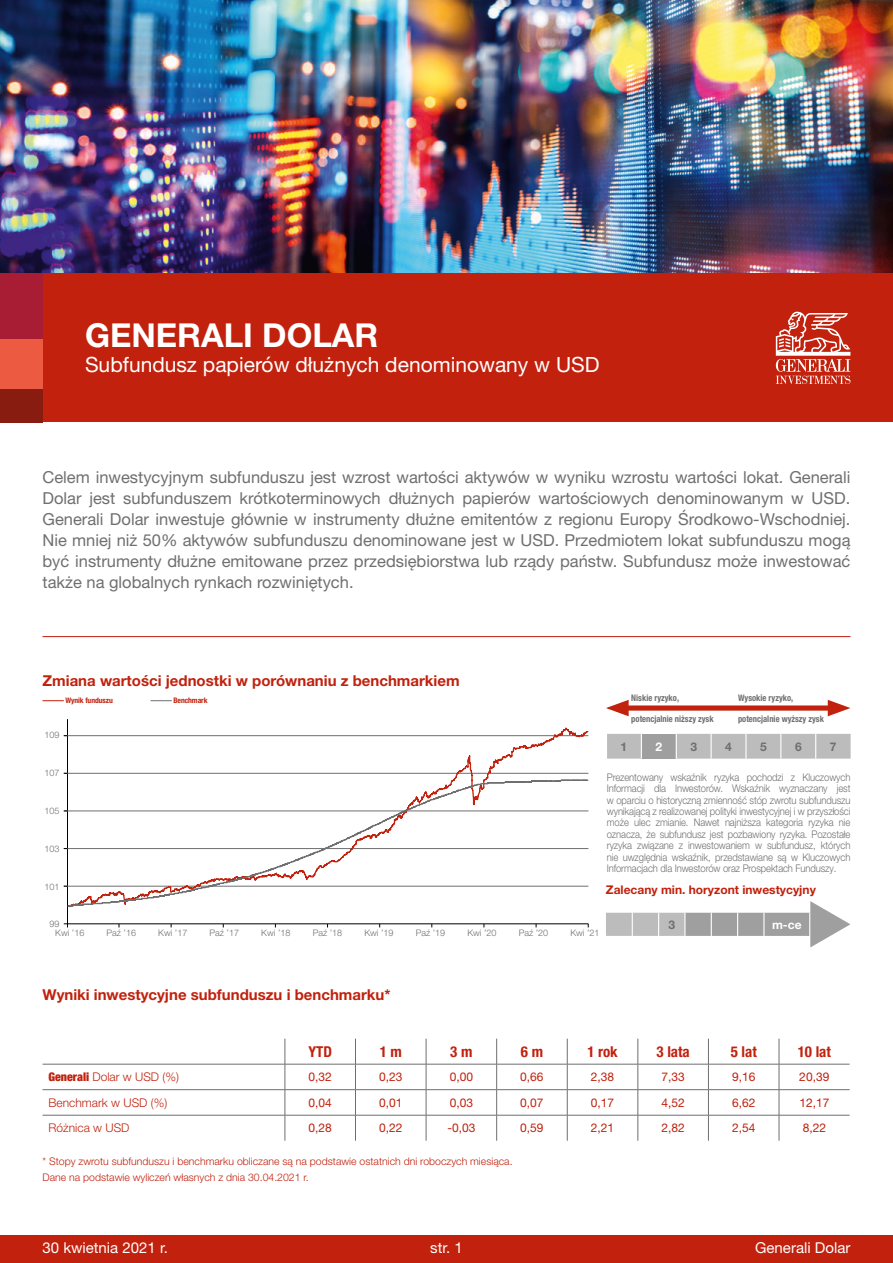
<style>
.page{position:relative;width:893px;height:1263px;background:#fff}
.page>*{position:absolute;margin:0;border:0;box-sizing:border-box;transform-origin:0 0}
.t1{font:700 33px "Helvetica Neue LT Pro";color:#fff}
.t2{font:21px "Helvetica Neue LT Pro";color:#fff}
.t3{font:16.5px/21px "Helvetica Neue LT Pro";color:#706f6f;text-align:justify}
.t4{font:700 15px "Helvetica Neue LT Pro";color:#c1210d}
.t5{font:15px "Helvetica Neue LT Pro";color:#fff}
.t6{font:700 condensed 15px "Helvetica Neue LT Pro";color:#c1210d}
.t7{font:12px "Helvetica Neue LT Pro";color:#c1210d}
.t8{font:300 12px "Helvetica Neue LT Pro";color:#c1210d}
.t9{font:700 12px "Helvetica Neue LT Pro";color:#c1210d}
.t10{font:700 12px "Helvetica Neue LT Pro";color:#706f6f}
.t11{font:700 12px "Helvetica Neue LT Pro";color:#fff}
.t12{font:300 10.5px/11.4px "Helvetica Neue LT Pro";letter-spacing:-.01em;color:#706f6f;text-align:justify;scale:.9 1}
.t13{font:300 10.5px/16.5px "Helvetica Neue LT Pro";color:#c1210d}
.t14{font:300 9px "Helvetica Neue LT Pro";color:#706f6f}
.t15{font:700 condensed 9px "Helvetica Neue LT Pro";color:#706f6f;scale:.95 1}
.t16{font:700 condensed 7.65px "Helvetica Neue LT Pro";letter-spacing:-.01em;color:#c1210d}
.s1{font-weight:900;font-stretch:condensed}
</style>
<div class="page">
<svg style="left:43px;top:700px;width:21px;height:1px"></svg>
<svg style="left:151px;top:700px;width:21px;height:1px"></svg>
<hr style="left:43px;top:636px;width:807px;height:1px;background:#c1210d">
<svg style="left:43px;top:1039px;width:807px;height:102px"></svg>
<hr style="left:43px;top:1064px;width:242px;height:1px;background:#706f6f">
<hr style="left:285px;top:1064px;width:70px;height:1px;background:#706f6f">
<hr style="left:355px;top:1064px;width:71px;height:1px;background:#706f6f">
<hr style="left:426px;top:1064px;width:71px;height:1px;background:#706f6f">
<hr style="left:497px;top:1064px;width:70px;height:1px;background:#706f6f">
<hr style="left:567px;top:1064px;width:71px;height:1px;background:#706f6f">
<hr style="left:638px;top:1064px;width:70px;height:1px;background:#706f6f">
<hr style="left:708px;top:1064px;width:71px;height:1px;background:#706f6f">
<hr style="left:779px;top:1064px;width:71px;height:1px;background:#706f6f">
<hr style="left:43px;top:1089px;width:242px;height:1px;background:#706f6f">
<hr style="left:285px;top:1089px;width:70px;height:1px;background:#706f6f">
<hr style="left:355px;top:1089px;width:71px;height:1px;background:#706f6f">
<hr style="left:426px;top:1089px;width:71px;height:1px;background:#706f6f">
<hr style="left:497px;top:1089px;width:70px;height:1px;background:#706f6f">
<hr style="left:567px;top:1089px;width:71px;height:1px;background:#706f6f">
<hr style="left:638px;top:1089px;width:70px;height:1px;background:#706f6f">
<hr style="left:708px;top:1089px;width:71px;height:1px;background:#706f6f">
<hr style="left:779px;top:1089px;width:71px;height:1px;background:#706f6f">
<hr style="left:43px;top:1115px;width:242px;height:1px;background:#706f6f">
<hr style="left:285px;top:1115px;width:70px;height:1px;background:#706f6f">
<svg style="left:285px;top:1039px;width:1px;height:102px"></svg>
<hr style="left:355px;top:1115px;width:71px;height:1px;background:#706f6f">
<svg style="left:355px;top:1039px;width:1px;height:102px"></svg>
<hr style="left:426px;top:1115px;width:71px;height:1px;background:#706f6f">
<svg style="left:426px;top:1039px;width:1px;height:102px"></svg>
<hr style="left:497px;top:1115px;width:70px;height:1px;background:#706f6f">
<svg style="left:496px;top:1039px;width:1px;height:102px"></svg>
<hr style="left:567px;top:1115px;width:71px;height:1px;background:#706f6f">
<svg style="left:567px;top:1039px;width:1px;height:102px"></svg>
<hr style="left:638px;top:1115px;width:70px;height:1px;background:#706f6f">
<svg style="left:638px;top:1039px;width:1px;height:102px"></svg>
<hr style="left:708px;top:1115px;width:71px;height:1px;background:#706f6f">
<svg style="left:708px;top:1039px;width:1px;height:102px"></svg>
<hr style="left:779px;top:1115px;width:71px;height:1px;background:#706f6f">
<svg style="left:779px;top:1039px;width:1px;height:102px"></svg>
<svg style="left:606px;top:901px;width:244px;height:46px"></svg>
<div style="left:619px;top:705px;width:218px;height:6px;background:#c1210d"></div>
<svg style="left:606px;top:700px;width:23px;height:16px"></svg>
<svg style="left:828px;top:700px;width:22px;height:16px"></svg>
<svg style="left:607px;top:734px;width:244px;height:25px;background:#bababa"></svg>
<div style="left:0;top:1235px;width:893px;height:28px;background:#c1210d"></div>
<img style="left:0;top:0;width:893px;height:274px">
<div style="left:42px;top:274px;width:851px;height:148px;background:#c1210d"></div>
<svg style="left:776px;top:311px;width:74px;height:73px"></svg>
<div style="left:0;top:274px;width:43px;height:66px;background:#a81d34"></div>
<div style="left:0;top:340px;width:43px;height:49px;background:#eb5a41"></div>
<div style="left:0;top:389px;width:43px;height:33px;background:#881c11"></div>
<hr style="left:67px;top:719px;width:1px;height:208px;background:#000">
<hr style="left:64px;top:923px;width:524px;height:1px;background:#000">
<svg style="left:67px;top:727px;width:521px;height:181px"></svg>
<svg style="left:67px;top:778px;width:521px;height:129px"></svg>
<h1 class="t1" style="left:85px;top:314px;width:295px">GENERALI DOLAR</h1>
<p class="t2" style="left:85px;top:352px;width:516px">Subfundusz papierów dłużnych denominowany w USD</p>
<p class="t3" style="left:43px;top:467px;width:809px">Celem inwestycyjnym subfunduszu jest wzrost wartości aktywów w wyniku wzrostu wartości lokat. Generali Dolar jest subfunduszem krótkoterminowych dłużnych papierów wartościowych denominowanym w USD.<br>Generali Dolar inwestuje głównie w instrumenty dłużne emitentów z regionu Europy Środkowo-Wschodniej.<br>Nie mniej niż 50% aktywów subfunduszu denominowane jest w USD. Przedmiotem lokat subfunduszu mogą być instrumenty dłużne emitowane przez przedsiębiorstwa lub rządy państw. Subfundusz może inwestować także na globalnych rynkach rozwiniętych.</p>
<p class="t4" style="left:43px;top:671px;width:419px">Zmiana wartości jednostki w porównaniu z benchmarkiem</p>
<p class="t16" style="left:65px;top:696px;width:49px">Wynik funduszu</p>
<p class="t16" style="left:173px;top:696px;width:36px">Benchmark</p>
<p class="t14" style="left:45px;top:729px;width:17px">109</p>
<p class="t14" style="left:45px;top:767px;width:17px">107</p>
<p class="t14" style="left:45px;top:805px;width:17px">105</p>
<p class="t14" style="left:45px;top:843px;width:17px">103</p>
<p class="t14" style="left:45px;top:881px;width:17px">101</p>
<p class="t14" style="left:50px;top:919px;width:12px">99</p>
<p class="t14" style="left:55px;top:927px;width:31px">Kwi ’16</p>
<p class="t14" style="left:107px;top:927px;width:31px">Paź ’16</p>
<p class="t14" style="left:158px;top:927px;width:31px">Kwi ’17</p>
<p class="t14" style="left:210px;top:927px;width:31px">Paź ’17</p>
<p class="t14" style="left:261px;top:927px;width:31px">Kwi ’18</p>
<p class="t14" style="left:313px;top:927px;width:31px">Paź ’18</p>
<p class="t14" style="left:364px;top:927px;width:31px">Kwi ’19</p>
<p class="t14" style="left:416px;top:927px;width:31px">Paź ’19</p>
<p class="t14" style="left:467px;top:927px;width:31px">Kwi ’20</p>
<p class="t14" style="left:519px;top:927px;width:31px">Paź ’20</p>
<p class="t14" style="left:570px;top:927px;width:31px">Kwi ’21</p>
<p class="t15" style="left:631px;top:692px;width:52px">Niskie ryzyko,</p>
<p class="t15" style="left:631px;top:713px;width:88px">potencjalnie niższy zysk</p>
<p class="t15" style="left:738px;top:713px;width:92px">potencjalnie wyższy zysk</p>
<p class="t15" style="left:738px;top:692px;width:60px">Wysokie ryzyko,</p>
<p class="t10" style="left:621px;top:739px;width:8px">1</p>
<p class="t11" style="left:655px;top:739px;width:8px">2</p>
<p class="t10" style="left:690px;top:739px;width:8px">3</p>
<p class="t10" style="left:725px;top:739px;width:8px">4</p>
<p class="t10" style="left:760px;top:739px;width:8px">5</p>
<p class="t10" style="left:795px;top:739px;width:8px">6</p>
<p class="t10" style="left:830px;top:739px;width:8px">7</p>
<p class="t12" style="left:607px;top:771px;width:272px">Prezentowany wskaźnik ryzyka pochodzi z Kluczowych Informacji dla Inwestorów. Wskaźnik wyznaczany jest w oparciu o historyczną zmienność stóp zwrotu subfunduszu wynikającą z realizowanej polityki inwestycyjnej i w przyszłości może ulec zmianie. Nawet najniższa kategoria ryzyka nie oznacza, że subfundusz jest pozbawiony ryzyka. Pozostałe ryzyka związane z inwestowaniem w subfundusz, których nie uwzględnia wskaźnik, przedstawiane są w Kluczowych Informacjach dla Inwestorów oraz Prospektach Funduszy.</p>
<p class="t9" style="left:606px;top:882px;width:212px">Zalecany min. horyzont inwestycyjny</p>
<p class="t10" style="left:668px;top:917px;width:8px">3</p>
<p class="t11" style="left:772px;top:917px;width:31px">m-ce</p>
<p class="t4" style="left:43px;top:985px;width:350px">Wyniki inwestycyjne subfunduszu i benchmarku*</p>
<p class="t6" style="left:308px;top:1042px;width:25px">YTD</p>
<p class="t6" style="left:380px;top:1042px;width:24px">1 m</p>
<p class="t6" style="left:450px;top:1042px;width:24px">3 m</p>
<p class="t6" style="left:521px;top:1042px;width:24px">6 m</p>
<p class="t6" style="left:587px;top:1042px;width:32px">1 rok</p>
<p class="t6" style="left:656px;top:1042px;width:35px">3 lata</p>
<p class="t6" style="left:731px;top:1042px;width:28px">5 lat</p>
<p class="t6" style="left:798px;top:1042px;width:35px">10 lat</p>
<p class="t8" style="left:49px;top:1069px;width:132px"><span class="s1">Generali</span> Dolar w USD (%)</p>
<p class="t7" style="left:308px;top:1069px;width:25px">0,32</p>
<p class="t7" style="left:379px;top:1069px;width:25px">0,23</p>
<p class="t7" style="left:450px;top:1069px;width:25px">0,00</p>
<p class="t7" style="left:520px;top:1069px;width:25px">0,66</p>
<p class="t7" style="left:591px;top:1069px;width:25px">2,38</p>
<p class="t7" style="left:661px;top:1069px;width:25px">7,33</p>
<p class="t7" style="left:732px;top:1069px;width:25px">9,16</p>
<p class="t7" style="left:799px;top:1069px;width:32px">20,39</p>
<p class="t8" style="left:49px;top:1095px;width:120px">Benchmark w USD (%)</p>
<p class="t7" style="left:309px;top:1095px;width:25px">0,04</p>
<p class="t7" style="left:379px;top:1095px;width:25px">0,01</p>
<p class="t7" style="left:450px;top:1095px;width:25px">0,03</p>
<p class="t7" style="left:520px;top:1095px;width:25px">0,07</p>
<p class="t7" style="left:591px;top:1095px;width:25px">0,17</p>
<p class="t7" style="left:661px;top:1095px;width:25px">4,52</p>
<p class="t7" style="left:732px;top:1095px;width:25px">6,62</p>
<p class="t7" style="left:799px;top:1095px;width:32px">12,17</p>
<p class="t8" style="left:49px;top:1120px;width:82px">Różnica w USD</p>
<p class="t7" style="left:309px;top:1120px;width:25px">0,28</p>
<p class="t7" style="left:379px;top:1120px;width:25px">0,22</p>
<p class="t7" style="left:447px;top:1120px;width:30px">-0,03</p>
<p class="t7" style="left:520px;top:1120px;width:25px">0,59</p>
<p class="t7" style="left:591px;top:1120px;width:25px">2,21</p>
<p class="t7" style="left:661px;top:1120px;width:25px">2,82</p>
<p class="t7" style="left:732px;top:1120px;width:25px">2,54</p>
<p class="t7" style="left:803px;top:1120px;width:25px">8,22</p>
<p class="t13" style="left:43px;top:1152px;width:472px">* Stopy zwrotu subfunduszu i benchmarku obliczane są na podstawie ostatnich dni roboczych miesiąca.<br>Dane na podstawie wyliczeń własnych z dnia 30.04.2021 r.</p>
<p class="t5" style="left:43px;top:1238px;width:127px">30 kwietnia 2021 r.</p>
<p class="t5" style="left:430px;top:1238px;width:34px">str. 1</p>
<p class="t5" style="left:755px;top:1238px;width:97px">Generali Dolar</p>
</div>
